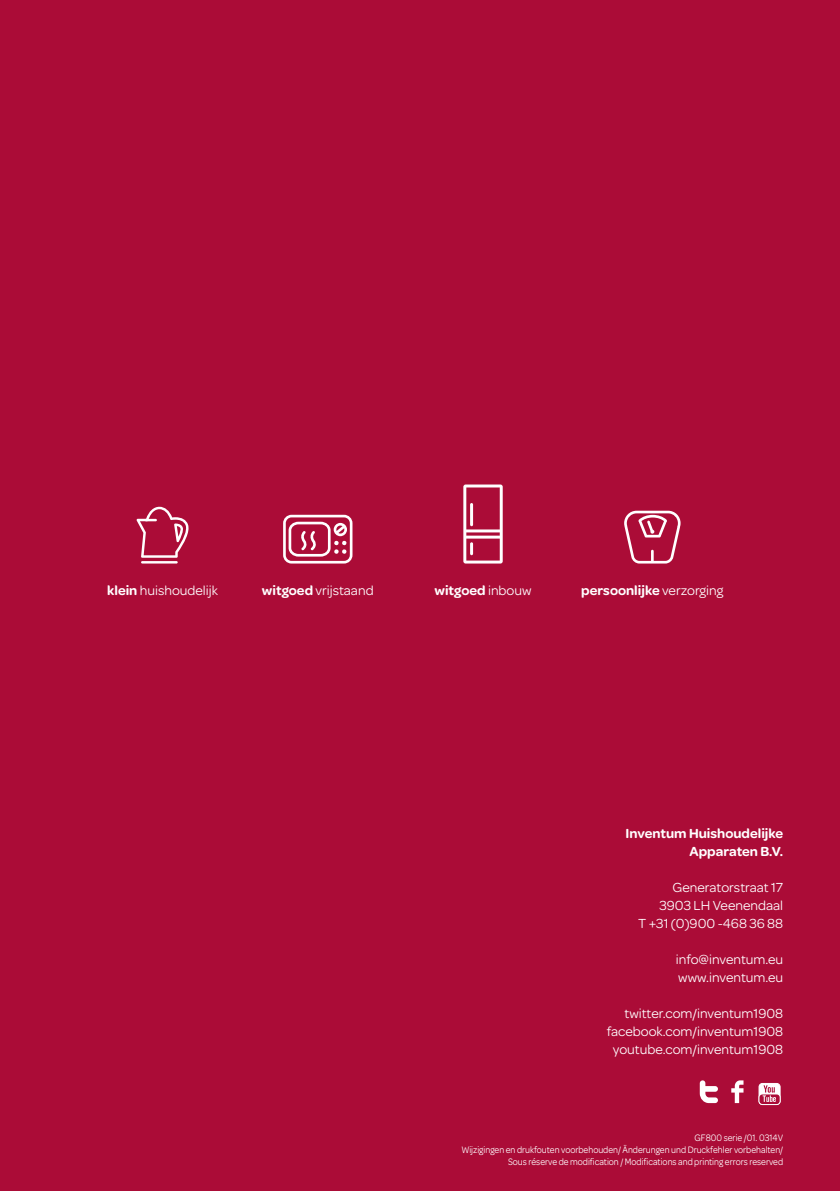
<style>
.page{position:relative;width:840px;height:1191px;background:#fff}
.page>*{position:absolute;margin:0;border:0;box-sizing:border-box;transform-origin:0 0}
.t1{font:14px/18px "Omnes";color:#fff;text-align:right}
.t2{font:600 14px/18px "Omnes";color:#fff;text-align:right}
.t3{font:10px/12px "Omnes";color:#fff;text-align:right;scale:.9 1}
.s1{font-weight:600}
.s2{font-weight:400}
</style>
<div class="page">
<div style="left:0;top:0;width:839px;height:1191px;background:#ab0c37"></div>
<svg style="left:699px;top:1080px;width:18px;height:23px"></svg>
<svg style="left:731px;top:1080px;width:12px;height:23px"></svg>
<div style="left:758px;top:1083px;width:21px;height:21px;background:#fff;border-radius:3px"></div>
<div style="left:758px;top:1083px;width:21px;height:21px;border:1px solid #fff;border-radius:3px"></div>
<svg style="left:758px;top:1094px;width:21px;height:10px"></svg>
<div style="left:758px;top:1093px;width:21px;height:11px;border:1px solid #fff;border-radius:3px"></div>
<svg style="left:762px;top:1085px;width:13px;height:17px"></svg>
<hr style="left:141px;top:561px;width:37px;height:2px;background:#fff">
<svg style="left:136px;top:507px;width:53px;height:51px"></svg>
<svg style="left:463px;top:484px;width:39px;height:79px"></svg>
<svg style="left:624px;top:511px;width:56px;height:52px"></svg>
<svg style="left:283px;top:515px;width:69px;height:48px"></svg>
<p class="t1" style="left:107px;top:580px;width:112px"><span class="s1">klein</span> huishoudelijk</p>
<p class="t1" style="left:262px;top:580px;width:113px"><span class="s1">witgoed</span> vrijstaand</p>
<p class="t2" style="left:434px;top:580px;width:99px">witgoed <span class="s2">inbouw</span></p>
<p class="t2" style="left:581px;top:580px;width:143px">persoonlijke <span class="s2">verzorging</span></p>
<p class="t2" style="left:625px;top:823px;width:159px">Inventum Huishoudelijke<br>Apparaten B.V.</p>
<p class="t1" style="left:637px;top:877px;width:146px">Generatorstraat 17<br>3903 LH Veenendaal<br>T +31 (0)900 -468 36 88</p>
<p class="t1" style="left:675px;top:949px;width:109px;text-align:left">info@inventum.eu www.inventum.eu</p>
<p class="t1" style="left:606px;top:1003px;width:178px">twitter.com/inventum1908 facebook.com/inventum1908 youtube.com/inventum1908</p>
<p class="t3" style="left:461px;top:1131px;width:359px">GF800 serie /01. 0314V<br>Wijzigingen en drukfouten voorbehouden/ Änderungen und Druckfehler vorbehalten/<br>Sous réserve de modification / Modifications and printing errors reserved</p>
</div>
